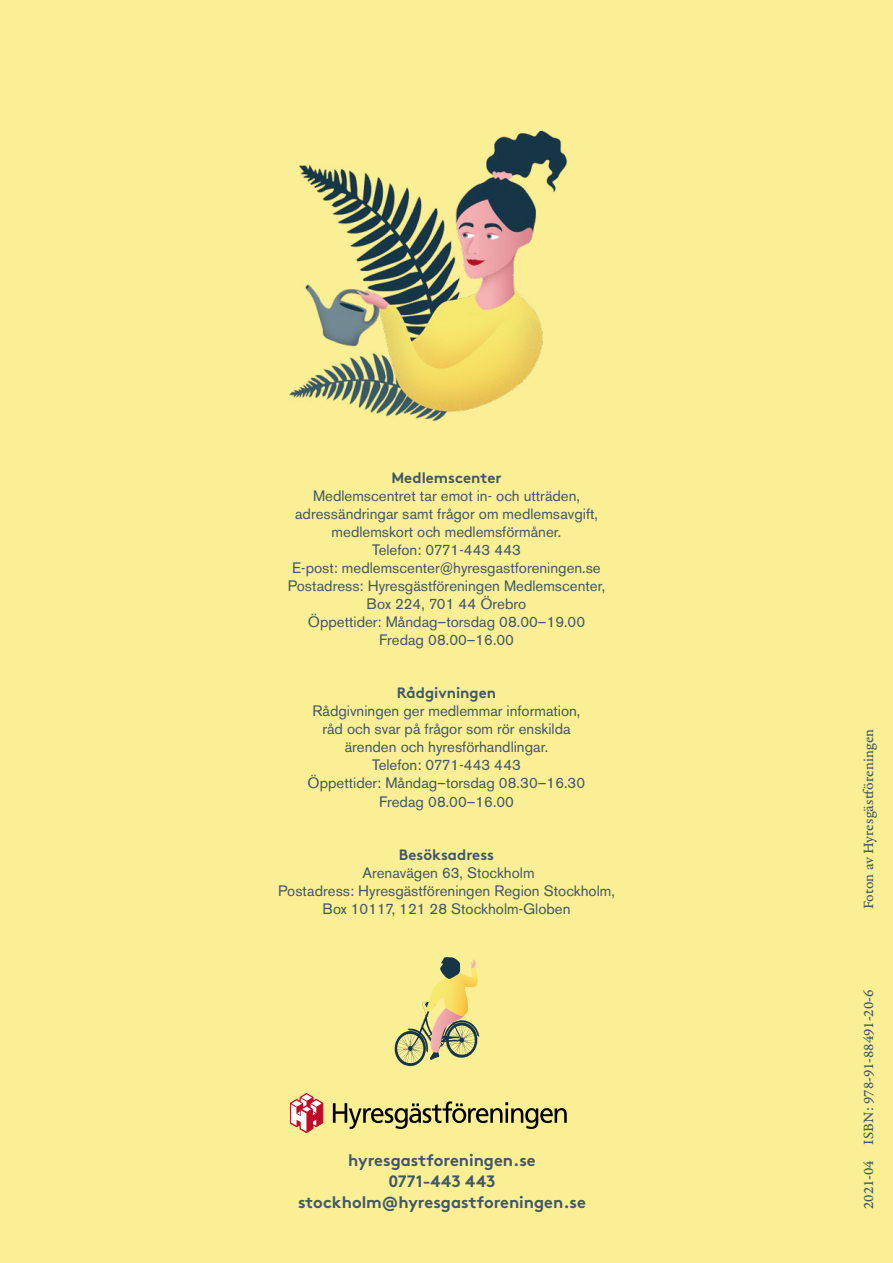
<style>
.page{position:relative;width:893px;height:1263px;background:#faef94}
.page>*{position:absolute;margin:0;border:0;box-sizing:border-box;transform-origin:0 0}
.t1{font:700 16.5px/21px "Brown Std";color:#3f5768;text-align:center}
.t2{font:15px/18px "Akzidenz Grotesk BE";color:#3f5768;text-align:center}
.t3{font:15px "Garamond Premr Pro Capt";color:#3f5768}
.t4{font:700 15px "Brown Std";color:#3f5768}
</style>
<div class="page">
<svg style="left:333px;top:1101px;width:234px;height:28px"></svg>
<svg style="left:290px;top:1093px;width:33px;height:40px"></svg>
<img style="left:289px;top:132px;width:279px;height:290px">
<svg style="left:394px;top:957px;width:86px;height:110px"></svg>
<p class="t4" style="left:391px;top:469px;width:112px">Medlemscenter</p>
<p class="t2" style="left:288px;top:487px;width:319px">Medlemscentret tar emot in- och utträden, adressändringar samt frågor om medlemsavgift, medlemskort och medlemsförmåner.<br>Telefon: 0771-443 443<br>E-post: medlemscenter@hyresgastforeningen.se Postadress: Hyresgästföreningen Medlemscenter, Box 224, 701 44 Örebro<br>Öppettider: Måndag–torsdag 08.00–19.00<br>Fredag 08.00–16.00</p>
<p class="t4" style="left:397px;top:684px;width:101px">Rådgivningen</p>
<p class="t2" style="left:308px;top:702px;width:279px">Rådgivningen ger medlemmar information, råd och svar på frågor som rör enskilda ärenden och hyresförhandlingar.<br>Telefon: 0771-443 443<br>Öppettider: Måndag–torsdag 08.30–16.30<br>Fredag 08.00–16.00</p>
<p class="t4" style="left:399px;top:845px;width:97px">Besöksadress</p>
<p class="t2" style="left:278px;top:863px;width:338px">Arenavägen 63, Stockholm<br>Postadress: Hyresgästföreningen Region Stockholm,<br>Box 10117, 121 28 Stockholm-Globen</p>
<p class="t1" style="left:298px;top:1149px;width:289px">hyresgastforeningen.se<br>0771-443 443 stockholm@hyresgastforeningen.se</p>
<p class="t3" style="left:859px;top:909px;width:182px;rotate:-90deg">Foton av Hyresgästföreningen</p>
<p class="t3" style="left:859px;top:1209px;width:221px;rotate:-90deg">2021-04 ISBN: 978-91-88491-20-6</p>
</div>
